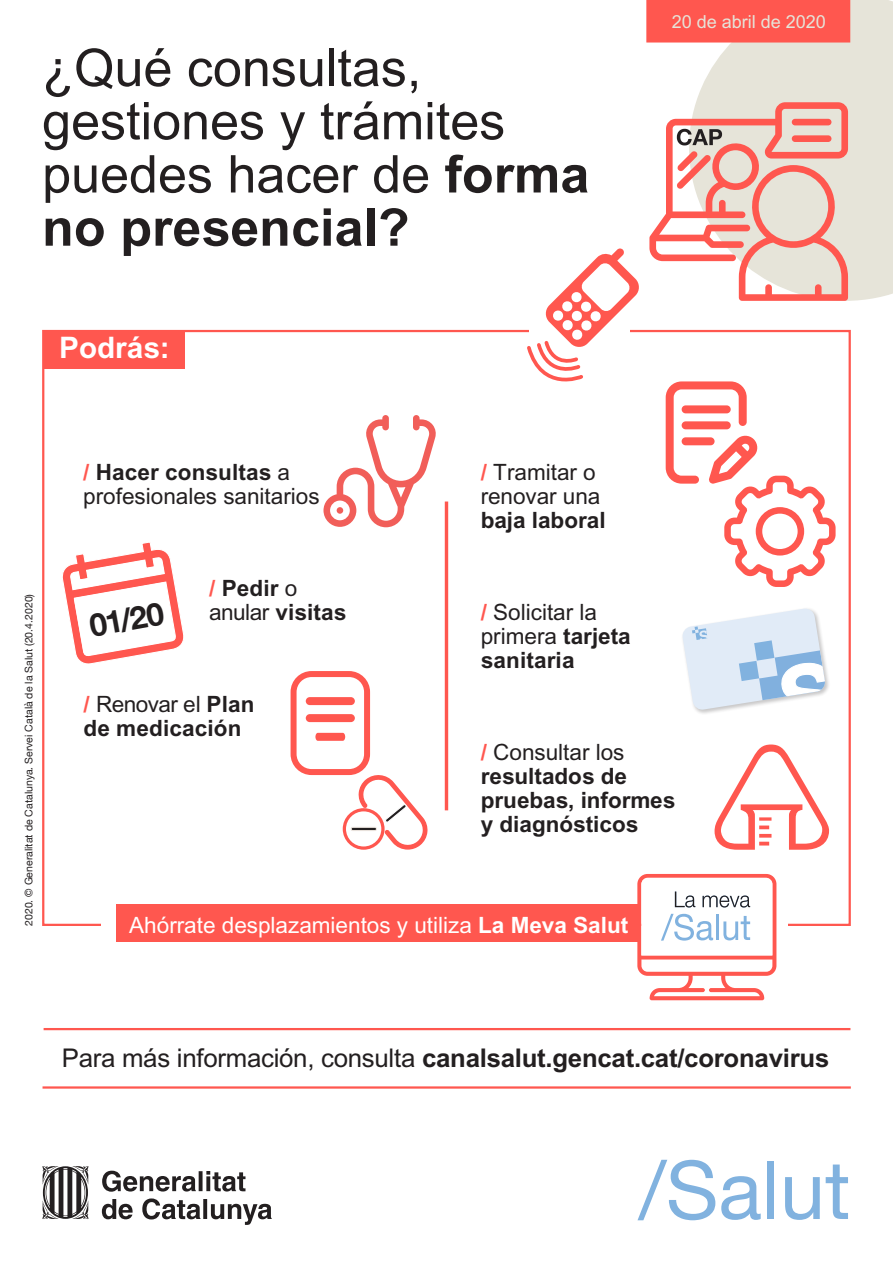
<style>
.page{position:relative;width:893px;height:1263px;background:#fff}
.page>*{position:absolute;margin:0;border:0;box-sizing:border-box;transform-origin:0 0}
.t1{font:81px "Helvetica Neue";color:#81b2df}
.t2{font:52.05px/53.2px "Arial";color:#231f20}
.t3{font:700 31.5px "Helvetica Neue";color:#231f20}
.t4{font:700 29.7px "Arial";color:#fff}
.t5{font:700 25.8px "Arial";letter-spacing:-.01em;color:#231f20}
.t6{font:22.5px/24px "Arial";color:#231f20}
.t7{font:700 22.5px/24px "Arial";color:#231f20}
.t8{font:22.5px "Arial";color:#fff}
.t9{font:18px "Arial";color:#e6e4d9}
.t10{font:10.5px "Helvetica Neue";color:#231f20}
.s1{font-weight:700}
.s2{font-weight:700;color:#ff574f}
.s3{color:#ff574f}
.s4{font-weight:400}
</style>
<div class="page">
<hr style="left:44px;top:1028px;width:806px;height:2px;background:#ff574f">
<hr style="left:43px;top:1086px;width:808px;height:3px;background:#ff574f">
<svg style="left:524px;top:248px;width:116px;height:134px"></svg>
<div style="left:117px;top:904px;width:524px;height:38px;background:#ff574f"></div>
<div style="left:696px;top:0;width:197px;height:301px;background:#e6e4d9"></div>
<div style="left:647px;top:1px;width:202px;height:41px;background:#ff574f"></div>
<div style="left:646px;top:0;width:204px;height:43px;border:2px solid #ff574f"></div>
<hr style="left:445px;top:501px;width:3px;height:309px;background:#ff574f">
<div style="left:681px;top:607px;width:150px;height:108px;background:#231f20;opacity:.25"></div>
<svg style="left:682px;top:608px;width:144px;height:102px"></svg>
<svg style="left:343px;top:775px;width:85px;height:75px"></svg>
<div style="left:351px;top:827px;width:26px;height:4px;border:1px solid #ece5df;border-radius:2px"></div>
<svg style="left:666px;top:381px;width:170px;height:206px"></svg>
<div style="left:682px;top:405px;width:49px;height:8px;background:#ff574f;border-radius:4px"></div>
<svg style="left:62px;top:542px;width:122px;height:122px"></svg>
<svg style="left:715px;top:744px;width:114px;height:106px"></svg>
<svg style="left:649px;top:102px;width:199px;height:199px"></svg>
<div style="left:43px;top:331px;width:141px;height:37px;background:#ff574f"></div>
<svg style="left:637px;top:874px;width:139px;height:126px"></svg>
<div style="left:291px;top:671px;width:79px;height:104px;border:6px solid #ff574f;border-radius:18px"></div>
<div style="left:306px;top:697px;width:49px;height:8px;background:#ff574f;border-radius:4px"></div>
<div style="left:306px;top:714px;width:49px;height:8px;background:#ff574f;border-radius:4px"></div>
<svg style="left:315px;top:733px;width:30px;height:8px"></svg>
<svg style="left:323px;top:415px;width:113px;height:112px"></svg>
<div style="left:337px;top:507px;width:6px;height:7px;background:#f15e59;border-radius:50%"></div>
<svg style="left:42px;top:1166px;width:46px;height:53px"></svg>
<svg style="left:102px;top:1170px;width:143px;height:22px"></svg>
<svg style="left:102px;top:1198px;width:170px;height:27px"></svg>
<h1 class="t2" style="left:42px;top:42px;width:549px">¿Qué consultas, gestiones y trámites puedes hacer de <span class="s1">forma no presencial?</span></h1>
<h2 class="t4" style="left:59px;top:330px;width:112px">Podrás:</h2>
<p class="t9" style="left:672px;top:11px;width:156px">20 de abril de 2020</p>
<p class="t10" style="left:21px;top:926px;width:334px;rotate:-90deg">2020. © Generalitat de Catalunya. Servei Català de la Salut (20.4.2020)</p>
<p class="t6" style="left:83px;top:461px;width:238px"><span class="s2">/</span> <span class="s1">Hacer consultas</span> a profesionales sanitarios</p>
<h3 class="t3" style="left:86px;top:602px;width:76px;rotate:-10deg">01/20</h3>
<p class="t7" style="left:209px;top:576px;width:139px"><span class="s3">/</span> Pedir <span class="s4">o anular</span> visitas</p>
<p class="t7" style="left:84px;top:692px;width:172px"><span class="s3">/</span> <span class="s4">Renovar el</span> Plan de medicación</p>
<p class="t6" style="left:481px;top:461px;width:126px"><span class="s2">/</span> Tramitar o renovar una <span class="s1">baja laboral</span></p>
<p class="t6" style="left:481px;top:601px;width:152px"><span class="s2">/</span> Solicitar la primera <span class="s1">tarjeta sanitaria</span></p>
<p class="t7" style="left:481px;top:740px;width:196px"><span class="s3">/</span> <span class="s4">Consultar los </span>resultados de pruebas, informes y diagnósticos</p>
<p class="t8" style="left:129px;top:912px;width:500px">Ahórrate desplazamientos y utiliza <span class="s1">La Meva Salut</span></p>
<p class="t5" style="left:62px;top:1043px;width:769px"><span class="s4">Para más información, consulta</span> canalsalut.gencat.cat/coronavirus</p>
<p class="t1" style="left:639px;top:1132px;width:213px">/Salut</p>
</div>
